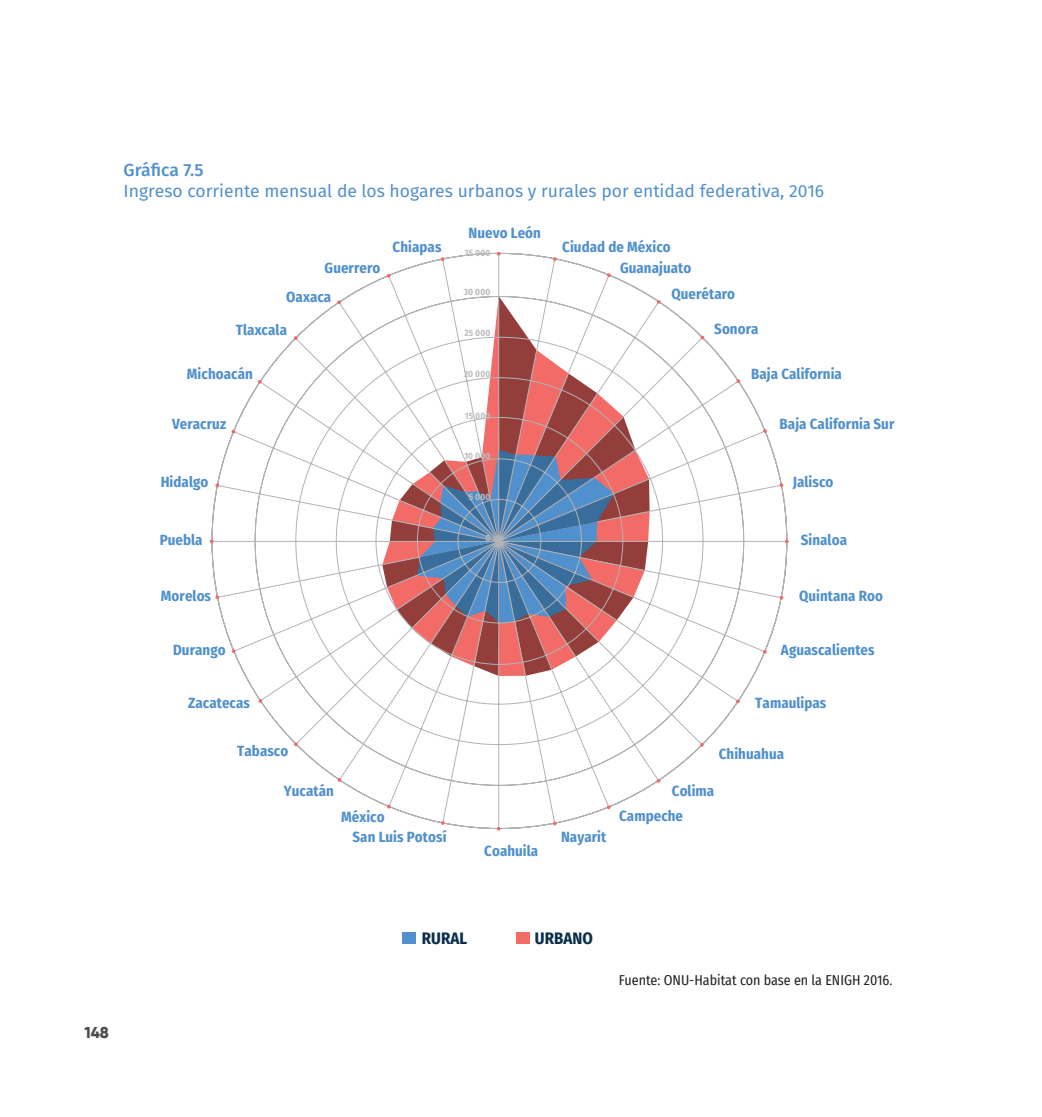
<style>
.page{position:relative;width:1042px;height:1117px;background:#fff}
.page>*{position:absolute;margin:0;border:0;box-sizing:border-box;transform-origin:0 0}
.t1{font:17.5px "Fira Sans";color:#5090cc}
.t2{font:500 17.5px "Fira Sans";color:#5090cc}
.t3{font:700 16.62px "Fira Sans Condensed";letter-spacing:.005em;color:#092e4b}
.t4{font:800 15.75px "Gilroy";color:#4b4c4d}
.t5{font:700 14.7px/20.3px "Fira Sans Condensed";letter-spacing:.005em;color:#5090cc}
.t6{font:14px "Fira Sans Condensed";color:#231f20}
.t7{font:700 9.1px "Fira Sans Condensed";letter-spacing:.005em;color:#bcbdc0}
</style>
<div class="page">
<svg style="left:211px;top:253px;width:576px;height:576px"></svg>
<svg style="left:496px;top:251px;width:5px;height:5px"></svg>
<svg style="left:553px;top:257px;width:4px;height:4px"></svg>
<svg style="left:607px;top:273px;width:4px;height:4px"></svg>
<svg style="left:656px;top:300px;width:5px;height:4px"></svg>
<svg style="left:700px;top:335px;width:4px;height:4px"></svg>
<svg style="left:736px;top:379px;width:4px;height:4px"></svg>
<svg style="left:763px;top:429px;width:4px;height:4px"></svg>
<svg style="left:779px;top:483px;width:4px;height:4px"></svg>
<svg style="left:785px;top:539px;width:4px;height:4px"></svg>
<svg style="left:779px;top:595px;width:4px;height:4px"></svg>
<svg style="left:763px;top:649px;width:4px;height:4px"></svg>
<svg style="left:736px;top:699px;width:4px;height:4px"></svg>
<svg style="left:700px;top:742px;width:4px;height:4px"></svg>
<svg style="left:656px;top:778px;width:5px;height:4px"></svg>
<svg style="left:606px;top:804px;width:5px;height:5px"></svg>
<svg style="left:552px;top:821px;width:5px;height:4px"></svg>
<svg style="left:496px;top:826px;width:5px;height:4px"></svg>
<svg style="left:441px;top:820px;width:4px;height:5px"></svg>
<svg style="left:387px;top:804px;width:4px;height:4px"></svg>
<svg style="left:337px;top:777px;width:4px;height:4px"></svg>
<svg style="left:294px;top:742px;width:4px;height:4px"></svg>
<svg style="left:258px;top:698px;width:4px;height:5px"></svg>
<svg style="left:231px;top:649px;width:5px;height:4px"></svg>
<svg style="left:215px;top:595px;width:4px;height:4px"></svg>
<svg style="left:209px;top:539px;width:5px;height:4px"></svg>
<svg style="left:215px;top:483px;width:4px;height:4px"></svg>
<svg style="left:231px;top:429px;width:5px;height:4px"></svg>
<svg style="left:258px;top:379px;width:4px;height:5px"></svg>
<svg style="left:294px;top:336px;width:4px;height:4px"></svg>
<svg style="left:337px;top:300px;width:4px;height:4px"></svg>
<svg style="left:386px;top:273px;width:5px;height:5px"></svg>
<svg style="left:440px;top:257px;width:5px;height:4px"></svg>
<div style="left:403px;top:932px;width:13px;height:11px;background:#5090cc"></div>
<div style="left:516px;top:932px;width:13px;height:11px;background:#f26b66"></div>
<p class="t2" style="left:124px;top:157px;width:81px">Gráfica 7.5</p>
<p class="t1" style="left:124px;top:178px;width:702px">Ingreso corriente mensual de los hogares urbanos y rurales por entidad federativa, 2016</p>
<p class="t5" style="left:468px;top:221px;width:74px">Nuevo León</p>
<p class="t5" style="left:620px;top:236px;width:73px;text-indent:-58px">Ciudad de México<br>Guanajuato</p>
<p class="t5" style="left:671px;top:283px;width:65px">Querétaro</p>
<p class="t5" style="left:714px;top:318px;width:46px">Sonora</p>
<p class="t5" style="left:751px;top:362px;width:92px">Baja California</p>
<p class="t5" style="left:779px;top:413px;width:116px">Baja California Sur</p>
<p class="t5" style="left:393px;top:236px;width:50px">Chiapas</p>
<p class="t7" style="left:464px;top:245px;width:27px">35 000</p>
<p class="t7" style="left:464px;top:284px;width:28px">30 000</p>
<p class="t7" style="left:464px;top:325px;width:27px">25 000</p>
<p class="t7" style="left:464px;top:366px;width:28px">20 000</p>
<p class="t7" style="left:465px;top:407px;width:27px">15 000</p>
<p class="t7" style="left:464px;top:448px;width:27px">10 000</p>
<p class="t7" style="left:469px;top:489px;width:23px">5 000</p>
<p class="t7" style="left:485px;top:530px;width:6px">0</p>
<p class="t5" style="left:286px;top:252px;width:96px;line-height:29.2px;text-indent:38px">Guerrero<br>Oaxaca</p>
<p class="t5" style="left:236px;top:318px;width:53px">Tlaxcala</p>
<p class="t5" style="left:187px;top:362px;width:67px">Michoacán</p>
<p class="t5" style="left:172px;top:413px;width:56px">Veracruz</p>
<p class="t5" style="left:793px;top:470px;width:42px">Jalisco</p>
<p class="t5" style="left:161px;top:470px;width:49px">Hidalgo</p>
<p class="t5" style="left:801px;top:528px;width:48px">Sinaloa</p>
<p class="t5" style="left:160px;top:528px;width:44px">Puebla</p>
<p class="t5" style="left:161px;top:584px;width:52px">Morelos</p>
<p class="t5" style="left:173px;top:638px;width:54px">Durango</p>
<p class="t5" style="left:188px;top:691px;width:63px">Zacatecas</p>
<p class="t5" style="left:237px;top:739px;width:53px">Tabasco</p>
<p class="t5" style="left:284px;top:779px;width:52px">Yucatán</p>
<p class="t5" style="left:341px;top:805px;width:45px">México</p>
<p class="t5" style="left:353px;top:825px;width:95px">San Luis Potosí</p>
<p class="t5" style="left:484px;top:839px;width:55px">Coahuila</p>
<p class="t5" style="left:799px;top:584px;width:85px">Quintana Roo</p>
<p class="t5" style="left:561px;top:825px;width:47px">Nayarit</p>
<p class="t5" style="left:781px;top:638px;width:95px">Aguascalientes</p>
<p class="t5" style="left:755px;top:691px;width:73px">Tamaulipas</p>
<p class="t5" style="left:719px;top:742px;width:67px">Chihuahua</p>
<p class="t5" style="left:619px;top:777px;width:97px;line-height:24.8px;text-indent:53px">Colima<br>Campeche</p>
<p class="t4" style="left:84px;top:1022px;width:26px">148</p>
<p class="t3" style="left:422px;top:924px;width:47px">RURAL</p>
<p class="t3" style="left:535px;top:924px;width:60px">URBANO</p>
<p class="t6" style="left:619px;top:969px;width:275px">Fuente: ONU-Habitat con base en la ENIGH 2016.</p>
</div>
